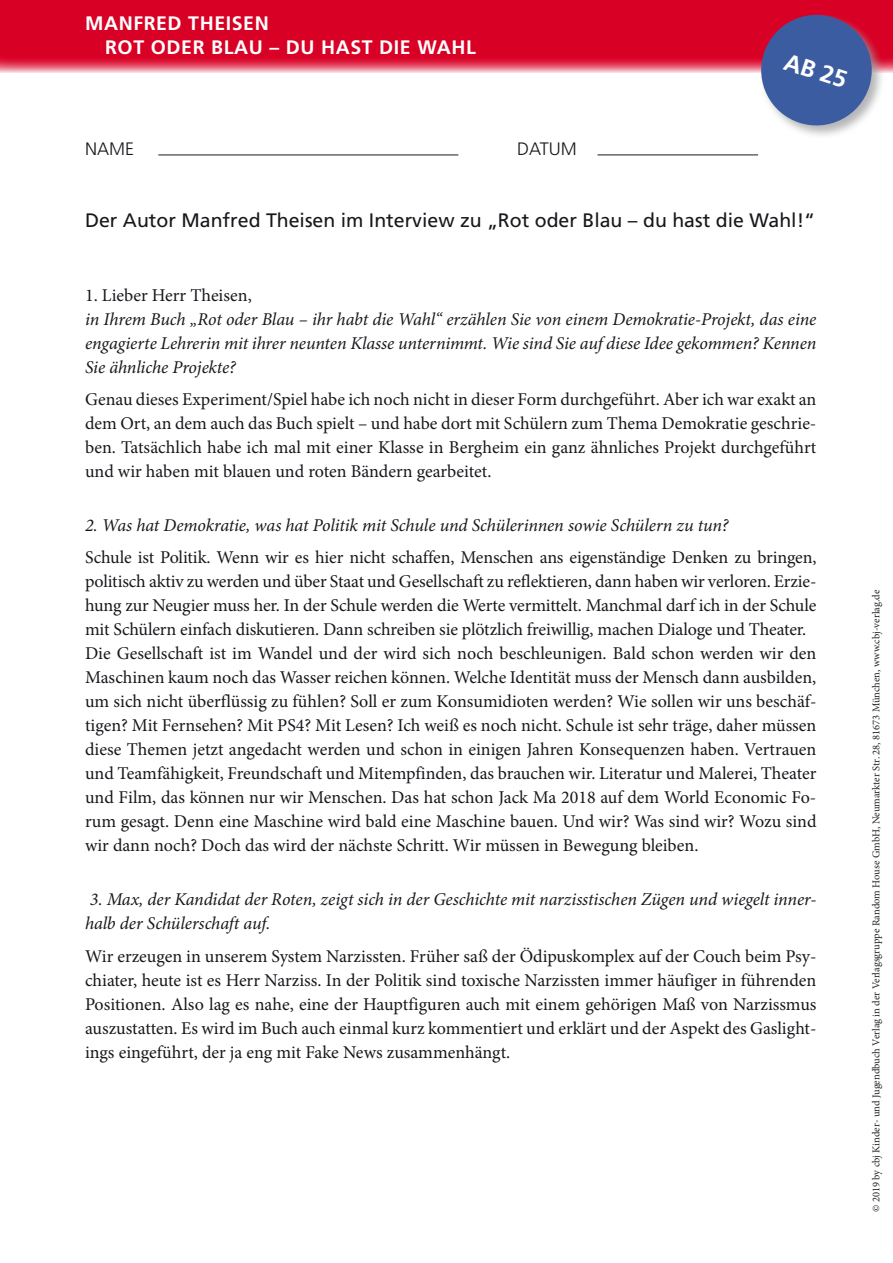
<style>
.page{position:relative;width:893px;height:1263px;background:#fff}
.page>*{position:absolute;margin:0;border:0;box-sizing:border-box;transform-origin:0 0}
.t1{font:700 24px "Frutiger LT Pro";color:#fff}
.t2{font:19.5px "Frutiger LT Pro";color:#1a171c}
.t3{font:700 19.5px/24px "Frutiger LT Pro";letter-spacing:.03em;color:#fff}
.t4{font:18px/24px "Minion Pro";letter-spacing:-.005em;color:#1a171c;text-align:justify}
.t5{font:italic 18px/24px "Minion Pro";letter-spacing:-.005em;color:#1a171c;text-align:justify}
.t6{font:300 18px "Frutiger LT Pro";color:#1a171c}
.t7{font:10.5px "Minion Pro";color:#232124}
</style>
<div class="page">
<svg style="left:0;top:0;width:893px;height:72px;background:#db0f32"></svg>
<div style="left:759px;top:13px;width:127px;height:127px;background:#9d9ea0;opacity:.75"></div>
<svg style="left:754px;top:8px;width:124px;height:124px;background:#796698"></svg>
<hr style="left:158px;top:155px;width:300px;height:1px;background:#1a171c">
<hr style="left:597px;top:155px;width:161px;height:1px;background:#1a171c">
<p class="t3" style="left:105px;top:12px;width:372px;text-indent:-20px">MANFRED THEISEN<br>ROT ODER BLAU – DU HAST DIE WAHL</p>
<p class="t6" style="left:85px;top:138px;width:51px">NAME</p>
<p class="t6" style="left:517px;top:138px;width:61px">DATUM</p>
<h1 class="t1" style="left:789px;top:47px;width:66px;rotate:18deg">AB 25</h1>
<p class="t2" style="left:85px;top:209px;width:732px">Der Autor Manfred Theisen im Interview zu „Rot oder Blau – du hast die Wahl!“</p>
<p class="t4" style="left:85px;top:283px;width:168px">1. Lieber Herr Theisen,</p>
<p class="t5" style="left:85px;top:307px;width:733px">in Ihrem Buch „Rot oder Blau – ihr habt die Wahl“ erzählen Sie von einem Demokratie-Projekt, das eine engagierte Lehrerin mit ihrer neunten Klasse unternimmt. Wie sind Sie auf diese Idee gekommen? Kennen Sie ähnliche Projekte?</p>
<p class="t4" style="left:85px;top:387px;width:733px">Genau dieses Experiment/Spiel habe ich noch nicht in dieser Form durchgeführt. Aber ich war exakt an dem Ort, an dem auch das Buch spielt – und habe dort mit Schülern zum Thema Demokratie geschrie&shy;ben. Tatsächlich habe ich mal mit einer Klasse in Bergheim ein ganz ähnliches Projekt durchgeführt und wir haben mit blauen und roten Bändern gearbeitet.</p>
<p class="t5" style="left:85px;top:513px;width:645px">2. Was hat Demokratie, was hat Politik mit Schule und Schülerinnen sowie Schülern zu tun?</p>
<p class="t4" style="left:85px;top:546px;width:733px;text-align:left">Schule ist Politik. Wenn wir es hier nicht schaffen, Menschen ans eigenständige Denken zu bringen, politisch aktiv zu werden und über Staat und Gesellschaft zu reflektieren, dann haben wir verloren. Erzie&shy;hung zur Neugier muss her. In der Schule werden die Werte vermittelt. Manchmal darf ich in der Schule mit Schülern einfach diskutieren. Dann schreiben sie plötzlich freiwillig, machen Dialoge und Theater.<br>Die Gesellschaft ist im Wandel und der wird sich noch beschleunigen. Bald schon werden wir den Maschinen kaum noch das Wasser reichen können. Welche Identität muss der Mensch dann ausbilden, um sich nicht überflüssig zu fühlen? Soll er zum Konsumidioten werden? Wie sollen wir uns beschäf&shy;tigen? Mit Fernsehen? Mit PS4? Mit Lesen? Ich weiß es noch nicht. Schule ist sehr träge, daher müssen diese Themen jetzt angedacht werden und schon in einigen Jahren Konsequenzen haben. Vertrauen und Teamfähigkeit, Freundschaft und Mitempfinden, das brauchen wir. Literatur und Malerei, Theater und Film, das können nur wir Menschen. Das hat schon Jack Ma 2018 auf dem World Economic Fo&shy;rum gesagt. Denn eine Maschine wird bald eine Maschine bauen. Und wir? Was sind wir? Wozu sind wir dann noch? Doch das wird der nächste Schritt. Wir müssen in Bewegung bleiben.</p>
<p class="t5" style="left:85px;top:887px;width:733px">3. Max, der Kandidat der Roten, zeigt sich in der Geschichte mit narzisstischen Zügen und wiegelt inner&shy;halb der Schülerschaft auf.</p>
<p class="t4" style="left:85px;top:944px;width:733px">Wir erzeugen in unserem System Narzissten. Früher saß der Ödipuskomplex auf der Couch beim Psy&shy;chiater, heute ist es Herr Narziss. In der Politik sind toxische Narzissten immer häufiger in führenden Positionen. Also lag es nahe, eine der Hauptfiguren auch mit einem gehörigen Maß von Narzissmus auszustatten. Es wird im Buch auch einmal kurz kommentiert und erklärt und der Aspekt des Gaslight&shy;ings eingeführt, der ja eng mit Fake News zusammenhängt.</p>
<p class="t7" style="left:869px;top:1212px;width:624px;rotate:-90deg">© 2019 by cbj Kinder- und Jugendbuch Verlag in der Verlagsgruppe Random House GmbH, Neumarkter Str. 28, 81673 München, www.cbj-verlag.de</p>
</div>
